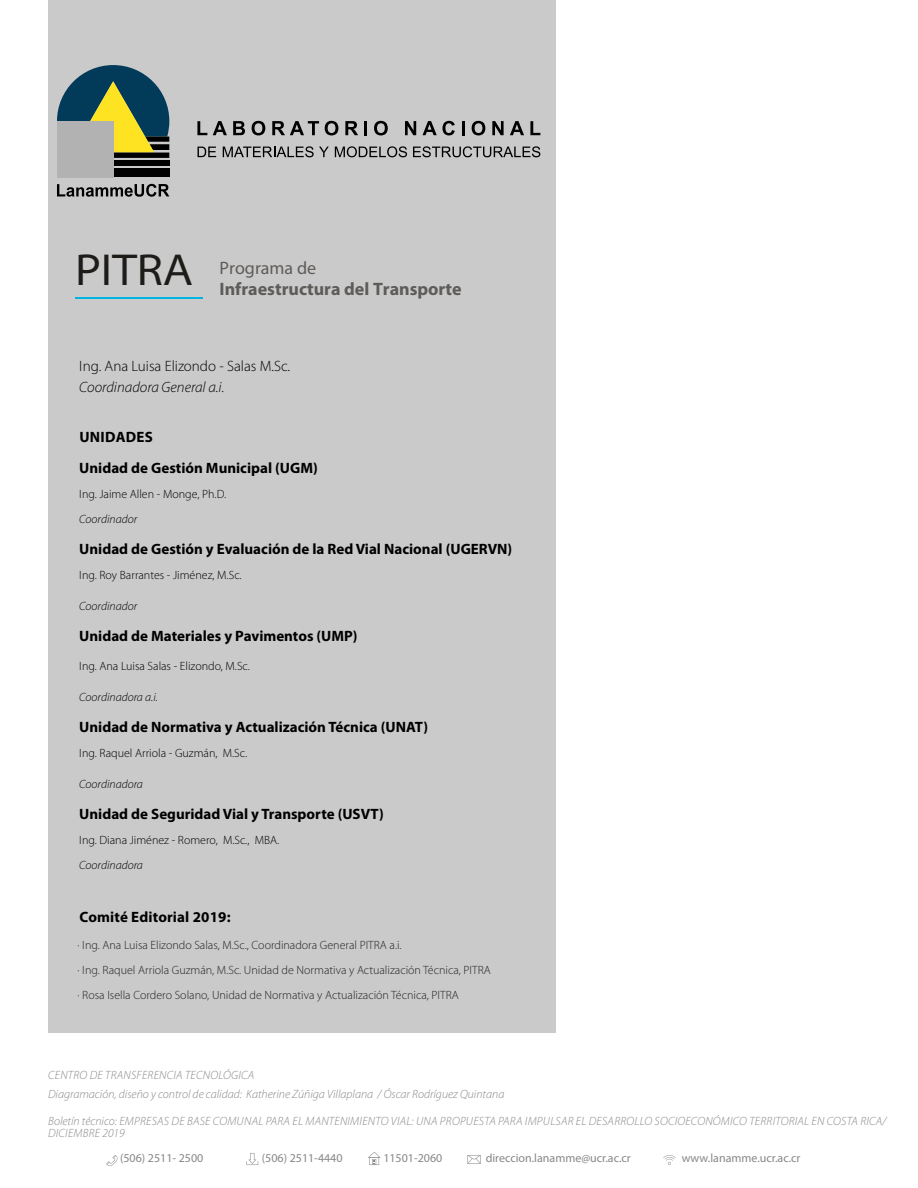
<style>
.page{position:relative;width:918px;height:1188px;background:#fff}
.page>*{position:absolute;margin:0;border:0;box-sizing:border-box;transform-origin:0 0}
.t1{font:semi-expanded 45px "Myriad Pro";color:#1e1c19}
.t2{font:700 18px "Myriad Pro";color:#5d5c59}
.t3{font:18px "Myriad Pro";color:#5d5c59}
.t4{font:700 15px/31px "Myriad Pro";color:#000}
.t5{font:300 15px "Myriad Pro";color:#000}
.t6{font:italic 300 15px "Myriad Pro";color:#000}
.t7{font:300 12px/25px "Myriad Pro";color:#222}
.t8{font:300 12px "Myriad Pro";color:#000}
.t9{font:italic 300 12px/12px "Myriad Pro";letter-spacing:.02em;color:#878787}
.t10{font:italic 300 12px/19.5px "Myriad Pro";color:#878787}
.t11{font:12px "Myriad Pro";color:#878787}
.t12{font:italic 300 12px "Myriad Pro";color:#000}
</style>
<div class="page">
<div style="left:48px;top:0;width:507px;height:1032px;background:#cbcaca"></div>
<hr style="left:75px;top:298px;width:128px;height:1px;background:#01b4e1">
<svg style="left:197px;top:121px;width:10px;height:14px"></svg>
<svg style="left:213px;top:121px;width:14px;height:14px"></svg>
<svg style="left:233px;top:121px;width:12px;height:14px"></svg>
<svg style="left:252px;top:121px;width:13px;height:14px"></svg>
<svg style="left:272px;top:121px;width:47px;height:14px"></svg>
<svg style="left:325px;top:121px;width:13px;height:14px"></svg>
<svg style="left:345px;top:121px;width:13px;height:14px"></svg>
<hr style="left:364px;top:121px;width:3px;height:14px;background:#000">
<svg style="left:374px;top:121px;width:14px;height:14px"></svg>
<svg style="left:405px;top:121px;width:11px;height:14px"></svg>
<svg style="left:423px;top:121px;width:32px;height:14px"></svg>
<hr style="left:462px;top:121px;width:3px;height:14px;background:#000">
<svg style="left:472px;top:121px;width:13px;height:14px"></svg>
<svg style="left:492px;top:121px;width:12px;height:14px"></svg>
<svg style="left:510px;top:121px;width:14px;height:14px"></svg>
<svg style="left:530px;top:121px;width:10px;height:14px"></svg>
<svg style="left:198px;top:147px;width:18px;height:10px"></svg>
<svg style="left:223px;top:146px;width:106px;height:11px"></svg>
<svg style="left:335px;top:146px;width:72px;height:11px"></svg>
<svg style="left:413px;top:146px;width:127px;height:11px"></svg>
<svg style="left:57px;top:184px;width:112px;height:13px"></svg>
<svg style="left:57px;top:65px;width:112px;height:93px"></svg>
<div style="left:113px;top:160px;width:56px;height:6px;background:#000"></div>
<div style="left:113px;top:169px;width:56px;height:8px;background:#000"></div>
<div style="left:57px;top:121px;width:56px;height:56px;background:#b3b2b2"></div>
<svg style="left:106px;top:1155px;width:11px;height:11px"></svg>
<svg style="left:468px;top:1155px;width:13px;height:9px"></svg>
<svg style="left:663px;top:1155px;width:13px;height:10px"></svg>
<svg style="left:246px;top:1153px;width:12px;height:12px"></svg>
<svg style="left:368px;top:1152px;width:12px;height:13px"></svg>
<h1 class="t1" style="left:75px;top:245px;width:120px">PITRA</h1>
<p class="t3" style="left:220px;top:257px;width:98px">Programa de</p>
<p class="t2" style="left:220px;top:277px;width:243px">Infraestructura del Transporte</p>
<p class="t5" style="left:79px;top:357px;width:212px">Ing. Ana Luisa Elizondo - Salas M.Sc.</p>
<p class="t6" style="left:79px;top:378px;width:147px">Coordinadora General a.i.</p>
<p class="t4" style="left:79px;top:421px;width:240px">UNIDADES<br>Unidad de Gestión Municipal (UGM)</p>
<p class="t8" style="left:79px;top:487px;width:148px">Ing. Jaime Allen - Monge, Ph.D.</p>
<p class="t12" style="left:79px;top:512px;width:59px">Coordinador</p>
<p class="t4" style="left:79px;top:533px;width:435px">Unidad de Gestión y Evaluación de la Red Vial Nacional (UGERVN)</p>
<p class="t8" style="left:79px;top:568px;width:164px">Ing. Roy Barrantes - Jiménez, M.Sc.</p>
<p class="t12" style="left:79px;top:599px;width:59px">Coordinador</p>
<p class="t4" style="left:79px;top:620px;width:280px">Unidad de Materiales y Pavimentos (UMP)</p>
<p class="t8" style="left:79px;top:660px;width:172px">Ing. Ana Luisa Salas - Elizondo, M.Sc.</p>
<p class="t12" style="left:79px;top:690px;width:80px">Coordinadora a.i.</p>
<p class="t4" style="left:79px;top:711px;width:350px">Unidad de Normativa y Actualización Técnica (UNAT)</p>
<p class="t8" style="left:79px;top:747px;width:169px">Ing. Raquel Arriola - Guzmán, M.Sc.</p>
<p class="t12" style="left:79px;top:777px;width:65px">Coordinadora</p>
<p class="t4" style="left:79px;top:798px;width:306px">Unidad de Seguridad Vial y Transporte (USVT)</p>
<p class="t8" style="left:79px;top:834px;width:201px">Ing. Diana Jiménez - Romero, M.Sc., MBA.</p>
<p class="t12" style="left:79px;top:858px;width:65px">Coordinadora</p>
<p class="t4" style="left:80px;top:901px;width:153px">Comité Editorial 2019:</p>
<p class="t7" style="left:78px;top:933px;width:415px">· Ing. Ana Luisa Elizondo Salas, M.Sc., Coordinadora General PITRA a.i.<br>· Ing. Raquel Arriola Guzmán, M.Sc. Unidad de Normativa y Actualización Técnica, PITRA · Rosa Isella Cordero Solano, Unidad de Normativa y Actualización Técnica, PITRA</p>
<p class="t10" style="left:48px;top:1065px;width:458px">CENTRO DE TRANSFERENCIA TECNOLÓGICA<br>Diagramación, diseño y control de calidad: Katherine Zúñiga Villaplana / Óscar Rodríguez Quintana</p>
<p class="t9" style="left:48px;top:1115px;width:840px">Boletín técnico: EMPRESAS DE BASE COMUNAL PARA EL MANTENIMIENTO VIAL: UNA PROPUESTA PARA IMPULSAR EL DESARROLLO SOCIOECONÓMICO TERRITORIAL EN COSTA RICA/<br>DICIEMBRE 2019</p>
<p class="t11" style="left:120px;top:1151px;width:85px">(506) 2511- 2500</p>
<p class="t11" style="left:262px;top:1151px;width:82px">(506) 2511-4440</p>
<p class="t11" style="left:383px;top:1151px;width:61px">11501-2060</p>
<p class="t11" style="left:486px;top:1151px;width:147px">direccion.lanamme@ucr.ac.cr</p>
<p class="t11" style="left:682px;top:1151px;width:120px">www.lanamme.ucr.ac.cr</p>
</div>
